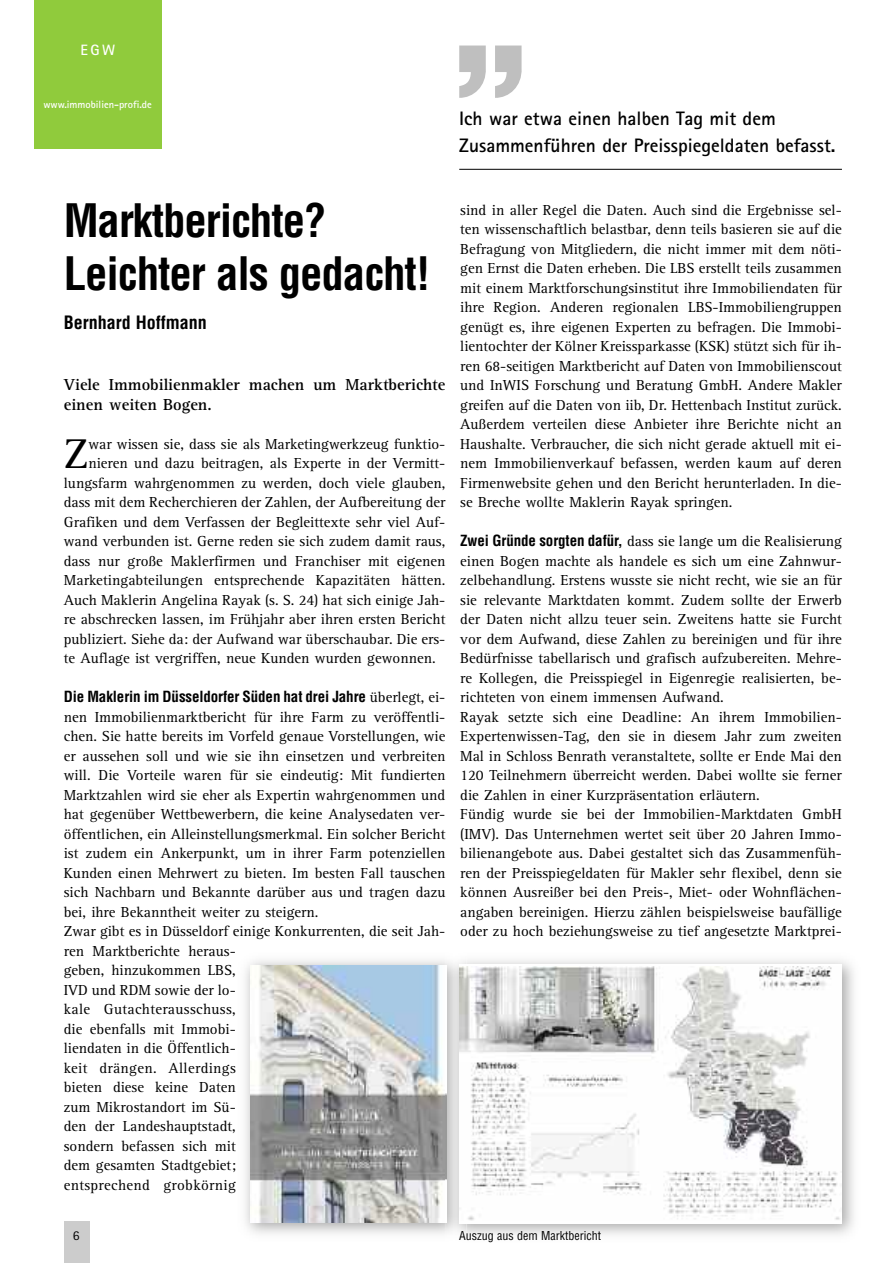
<style>
.page{position:relative;width:893px;height:1263px;background:#fff}
.page>*{position:absolute;margin:0;border:0;box-sizing:border-box;transform-origin:0 0}
.t1{font:700 condensed 45px/52.5px "Helvetica";letter-spacing:-.025em;color:#000}
.t2{font:43.05px "Rotis Serif";color:#000}
.t3{font:700 19.5px/27px "Rotis Sans Serif";color:#000}
.t4{font:700 condensed 18px "Helvetica";color:#000}
.t5{font:700 16.5px/19.5px "Rotis Serif";color:#000}
.t6{font:15px/19.5px "Rotis Serif";color:#000}
.t7{font:700 condensed 15px "Helvetica";letter-spacing:-.01em;color:#000}
.t8{font:700 15px "Rotis Sans Serif";color:#fff}
.t9{font:13.5px "Rotis Sans Serif";color:#000}
.t10{font:condensed 12px "Helvetica";color:#000}
.t11{font:700 10.5px "Rotis Sans Serif";color:#fff}
.s1{font-family:"Rotis Serif";font-weight:400;font-stretch:normal}
.s2{font-family:"Helvetica";font-weight:700;font-stretch:condensed}
</style>
<div class="page">
<div style="left:64px;top:1220px;width:25px;height:43px;background:#ccc"></div>
<svg style="left:459px;top:46px;width:63px;height:52px"></svg>
<hr style="left:459px;top:169px;width:383px;height:1px;background:#000">
<img style="left:245px;top:960px;width:609px;height:275px">
<img style="left:251px;top:965px;width:194px;height:258px">
<img style="left:445px;top:960px;width:21px;height:275px">
<div style="left:459px;top:965px;width:383px;height:259px;background:#fff"></div>
<img style="left:459px;top:967px;width:381px;height:253px">
<div style="left:34px;top:0;width:128px;height:149px;background:#90cb3c"></div>
<p class="t8" style="left:81px;top:45px;width:36px">EGW</p>
<p class="t11" style="left:43px;top:101px;width:110px">www.immobilien-profi.de</p>
<h3 class="t3" style="left:459px;top:107px;width:378px">Ich war etwa einen halben Tag mit dem<br>Zusammenführen der Preisspiegeldaten befasst.</h3>
<h1 class="t1" style="left:64px;top:195px;width:369px">Marktberichte?<br>Leichter als gedacht!</h1>
<p class="t4" style="left:64px;top:312px;width:144px">Bernhard Hoffmann</p>
<p class="t5" style="left:64px;top:376px;width:383px">Viele Immobilienmakler machen um Marktberichte einen weiten Bogen.</p>
<h2 class="t2" style="left:64px;top:439px;width:26px">Z</h2>
<p class="t6" style="left:88px;top:435px;width:359px">war wissen sie, dass sie als Marketingwerkzeug funktio-</p>
<p class="t6" style="left:88px;top:455px;width:359px">nieren und dazu beitragen, als Experte in der Vermitt-</p>
<p class="t6" style="left:64px;top:474px;width:383px">lungsfarm wahrgenommen zu werden, doch viele glauben,</p>
<p class="t6" style="left:64px;top:494px;width:383px">dass mit dem Recherchieren der Zahlen, der Aufbereitung der</p>
<p class="t6" style="left:64px;top:513px;width:383px">Grafiken und dem Verfassen der Begleittexte sehr viel Auf-</p>
<p class="t6" style="left:64px;top:533px;width:383px">wand verbunden ist. Gerne reden sie sich zudem damit raus,</p>
<p class="t6" style="left:64px;top:552px;width:383px">dass nur große Maklerfirmen und Franchiser mit eigenen</p>
<p class="t6" style="left:64px;top:572px;width:383px">Marketingabteilungen entsprechende Kapazitäten hätten.</p>
<p class="t6" style="left:64px;top:591px;width:383px">Auch Maklerin Angelina Rayak (s. S. 24) hat sich einige Jah-</p>
<p class="t6" style="left:64px;top:611px;width:383px">re abschrecken lassen, im Frühjahr aber ihren ersten Bericht</p>
<p class="t6" style="left:64px;top:630px;width:383px">publiziert. Siehe da: der Aufwand war überschaubar. Die ers-</p>
<p class="t6" style="left:64px;top:650px;width:373px">te Auflage ist vergriffen, neue Kunden wurden gewonnen.</p>
<p class="t7" style="left:64px;top:688px;width:383px">Die Maklerin im Düsseldorfer Süden hat drei Jahre <span class="s1">überlegt, ei-</span></p>
<p class="t6" style="left:64px;top:708px;width:383px">nen Immobilienmarktbericht für ihre Farm zu veröffentli&shy;chen. Sie hatte bereits im Vorfeld genaue Vorstellungen, wie er aussehen soll und wie sie ihn einsetzen und verbreiten will. Die Vorteile waren für sie eindeutig: Mit fundierten Marktzahlen wird sie eher als Expertin wahrgenommen und hat gegenüber Wettbewerbern, die keine Analysedaten ver&shy;öffentlichen, ein Alleinstellungsmerkmal. Ein solcher Bericht ist zudem ein Ankerpunkt, um in ihrer Farm potenziellen Kunden einen Mehrwert zu bieten. Im besten Fall tauschen sich Nachbarn und Bekannte darüber aus und tragen dazu bei, ihre Bekanntheit weiter zu steigern.<br>Zwar gibt es in Düsseldorf einige Konkurrenten, die seit Jah&shy;ren Marktberichte heraus-<br>geben, hinzukommen LBS,<br>IVD und RDM sowie der lo-<br>kale Gutachterausschuss,<br>die ebenfalls mit Immobi-<br>liendaten in die Öffentlich-<br>keit drängen. Allerdings<br>bieten diese keine Daten<br>zum Mikrostandort im Sü-<br>den der Landeshauptstadt,<br>sondern befassen sich mit<br>dem gesamten Stadtgebiet;<br>entsprechend grobkörnig</p>
<p class="t6" style="left:460px;top:201px;width:383px;text-align:justify">sind in aller Regel die Daten. Auch sind die Ergebnisse sel&shy;ten wissenschaftlich belastbar, denn teils basieren sie auf die Befragung von Mitgliedern, die nicht immer mit dem nöti&shy;gen Ernst die Daten erheben. Die LBS erstellt teils zusammen mit einem Marktforschungsinstitut ihre Immobiliendaten für ihre Region. Anderen regionalen LBS-Immobiliengruppen genügt es, ihre eigenen Experten zu befragen. Die Immobi&shy;lientochter der Kölner Kreissparkasse (KSK) stützt sich für ih&shy;ren 68-seitigen Marktbericht auf Daten von Immobilienscout und InWIS Forschung und Beratung GmbH. Andere Makler greifen auf die Daten von iib, Dr. Hettenbach Institut zurück.<br>Außerdem verteilen diese Anbieter ihre Berichte nicht an Haushalte. Verbraucher, die sich nicht gerade aktuell mit ei&shy;nem Immobilienverkauf befassen, werden kaum auf deren Firmenwebsite gehen und den Bericht herunterladen. In die&shy;se Breche wollte Maklerin Rayak springen.</p>
<p class="t6" style="left:460px;top:533px;width:383px"><span class="s2">Zwei Gründe sorgten dafür,</span> dass sie lange um die Realisierung einen Bogen machte als handele es sich um eine Zahnwur&shy;zelbehandlung. Erstens wusste sie nicht recht, wie sie an für sie relevante Marktdaten kommt. Zudem sollte der Erwerb der Daten nicht allzu teuer sein. Zweitens hatte sie Furcht vor dem Aufwand, diese Zahlen zu bereinigen und für ihre Bedürfnisse tabellarisch und grafisch aufzubereiten. Mehre&shy;re Kollegen, die Preisspiegel in Eigenregie realisierten, be&shy;richteten von einem immensen Aufwand.<br>Rayak setzte sich eine Deadline: An ihrem Immobilien-Expertenwissen-Tag, den sie in diesem Jahr zum zweiten Mal in Schloss Benrath veranstaltete, sollte er Ende Mai den 120 Teilnehmern überreicht werden. Dabei wollte sie ferner die Zahlen in einer Kurzpräsentation erläutern.<br>Fündig wurde sie bei der Immobilien-Marktdaten GmbH (IMV). Das Unternehmen wertet seit über 20 Jahren Immo&shy;bilienangebote aus. Dabei gestaltet sich das Zusammenfüh&shy;ren der Preisspiegeldaten für Makler sehr flexibel, denn sie können Ausreißer bei den Preis-, Miet- oder Wohnflächen&shy;angaben bereinigen. Hierzu zählen beispielsweise baufällige oder zu hoch beziehungsweise zu tief angesetzte Marktprei-</p>
<p class="t9" style="left:73px;top:1230px;width:8px">6</p>
<p class="t10" style="left:459px;top:1229px;width:143px">Auszug aus dem Marktbericht</p>
</div>
